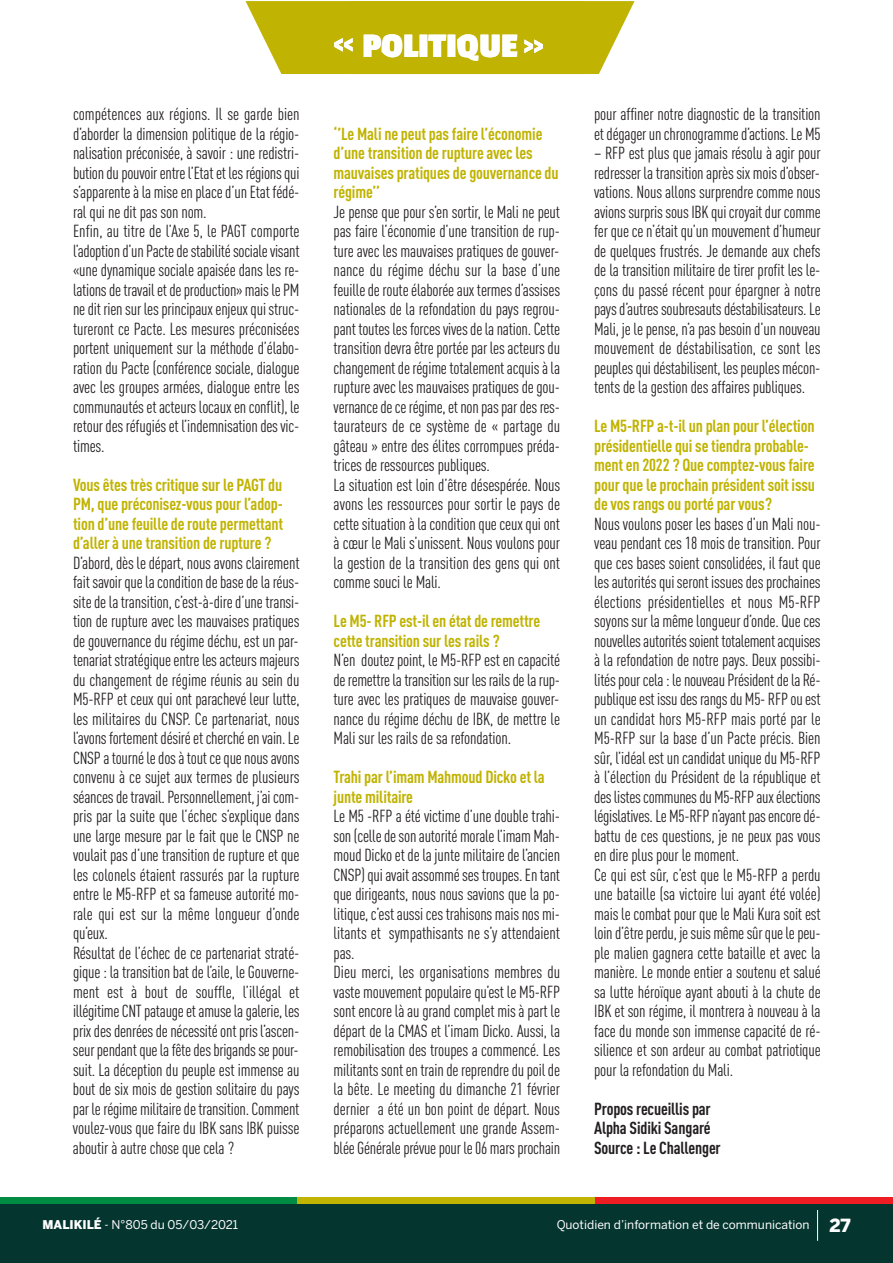
<style>
.page{position:relative;width:893px;height:1263px;background:#fff}
.page>*{position:absolute;margin:0;border:0;box-sizing:border-box;transform-origin:0 0}
.t1{font:700 36px "Passion One";color:#fff}
.t2{font:condensed 17.25px/19.5px "DIN Pro";letter-spacing:-.01em;color:#231f20}
.t3{font:700 condensed 17.25px/19.5px "DIN Pro";letter-spacing:-.01em;color:#c0b301}
.t4{font:700 condensed 17.25px/19.5px "DIN Pro";letter-spacing:-.01em;color:#231f20}
.t5{font:12px "Benton Sans";color:#fff}
.s1{font-weight:900}
.s2{font-weight:900;font-size:18px}
</style>
<div class="page">
<div style="left:0;top:1203px;width:893px;height:60px;background:#05352f"></div>
<div style="left:0;top:1197px;width:298px;height:6px;background:#008b43"></div>
<div style="left:298px;top:1197px;width:297px;height:6px;background:#c0b301"></div>
<div style="left:595px;top:1197px;width:297px;height:6px;background:#ee1d23"></div>
<hr style="left:817px;top:1210px;width:1px;height:31px;background:#fff">
<svg style="left:246px;top:1px;width:388px;height:73px;background:#c6ba1a"></svg>
<p class="t2" style="left:73px;top:106px;width:228px">compétences aux régions. Il se garde bien d’aborder la dimension politique de la régio&shy;nalisation préconisée, à savoir : une redistri&shy;butiondupouvoirentrel’Etatet lesrégionsqui s’apparente à la mise en place d’un Etat fédé&shy;ral qui ne dit pas son nom.<br>Enfin, au titre de l’Axe 5, le PAGT comporte l’adoptiond’un Pactedestabilitésocialevisant «une dynamique sociale apaisée dans les re&shy;lationsdetravailetdeproduction»maisle PM nedit riensur lesprincipauxenjeuxquistruc&shy;tureront ce Pacte. Les mesures préconisées portent uniquement sur la méthode d’élabo&shy;ration du Pacte (conférence sociale, dialogue avec les groupes armées, dialogue entre les communautésetacteurslocauxenconflit), le retourdesréfugiéset l’indemnisationdesvic&shy;times.</p>
<p class="t3" style="left:73px;top:476px;width:212px;text-align:justify">Vous êtes très critique sur le PAGT du PM, que préconisez-vous pour l’adop&shy;tion d’une feuille de route permettant d’aller à une transition de rupture ?</p>
<p class="t2" style="left:73px;top:554px;width:228px">D’abord, dès le départ, nous avons clairement faitsavoirquelaconditiondebasedelaréus&shy;site de la transition, c’est-à-dire d’une transi&shy;tion de rupture avec les mauvaises pratiques de gouvernance du régime déchu, est un par&shy;tenariatstratégiqueentrelesacteurs majeurs du changement de régime réunis au sein du M5-RFP et ceux qui ont parachevé leur lutte, les militaires du CNSP. Ce partenariat, nous l’avonsfortementdésiréetcherchéenvain.Le CNSP atournéledosàtoutcequenousavons convenu à ce sujet aux termes de plusieurs séancesdetravail. Personnellement, j’aicom&shy;pris par la suite que l’échec s’explique dans une large mesure par le fait que le CNSP ne voulait pas d’une transition de rupture et que les colonels étaient rassurés par la rupture entre le M5-RFP et sa fameuse autorité mo&shy;rale qui est sur la même longueur d’onde qu’eux.<br>Résultat de l’échec de ce partenariat straté&shy;gique : la transition bat de l’aile, le Gouverne&shy;ment est à bout de souffle, l’illégal et illégitimeCNTpataugeetamuselagalerie, les prixdesdenréesdenécessitéontprisl’ascen&shy;seurpendantquelafêtedesbrigandssepour&shy;suit. La déception du peuple est immense au bout de six mois de gestion solitaire du pays par lerégimemilitairedetransition.Comment voulez-vous que faire du IBK sans IBK puisse aboutir à autre chose que cela ?</p>
<h1 class="t1" style="left:362px;top:27px;width:157px">POLITIQUE</h1>
<p class="t3" style="left:334px;top:125px;width:227px">‘’Le Mali ne peut pas faire l’économie d’une transition de rupture avec les mauvaises pratiques de gouvernance du régime’’</p>
<p class="t2" style="left:334px;top:203px;width:228px">Je pense que pour s’en sortir, le Mali ne peut pas faire l’économie d’une transition de rup&shy;ture avec les mauvaises pratiques de gouver&shy;nance du régime déchu sur la base d’une feuillederouteélaboréeauxtermesd’assises nationales de la refondation du pays regrou&shy;pant touteslesforcesvivesdelanation.Cette transition devra être portée par les acteurs du changementderégimetotalementacquisàla rupture avec les mauvaises pratiques de gou&shy;vernancedecerégime,etnonpaspardesres&shy;taurateurs de ce système de « partage du gâteau » entre des élites corrompues préda&shy;trices de ressources publiques.<br>La situation est loin d’être désespérée. Nous avons les ressources pour sortir le pays de cette situation à la condition que ceux qui ont à cœur le Mali s’unissent. Nous voulons pour la gestion de la transition des gens qui ont comme souci le Mali.</p>
<p class="t3" style="left:334px;top:613px;width:208px">Le M5- RFP est-il en état de remettre cette transition sur les rails ?</p>
<p class="t2" style="left:334px;top:652px;width:228px;text-align:justify">N’en doutez point, le M5-RFP est en capacité deremettrelatransitionsur lesrailsdelarup&shy;ture avec les pratiques de mauvaise gouver&shy;nance du régime déchu de IBK, de mettre le Mali sur les rails de sa refondation.</p>
<p class="t3" style="left:334px;top:769px;width:213px">Trahi par l’imam Mahmoud Dicko et la junte militaire</p>
<p class="t2" style="left:334px;top:808px;width:228px">Le M5 -RFP a été victime d’une double trahi&shy;son(celledesonautoritémoralel’imamMah&shy;moud Dicko et de la junte militaire de l’ancien CNSP)quiavaitassommésestroupes.Entant que dirigeants, nous nous savions que la po&shy;litique,c’estaussicestrahisons maisnos mi&shy;litants et sympathisants ne s’y attendaient pas.<br>Dieu merci, les organisations membres du vaste mouvement populaire qu’est le M5-RFP sont encore là au grand complet mis à part le départ de la CMAS et l’imam Dicko. Aussi, la remobilisation des troupes a commencé. Les militants sont en train de reprendre du poil de la bête. Le meeting du dimanche 21 février dernier a été un bon point de départ. Nous préparons actuellement une grande Assem&shy;blée Généraleprévuepour le06marsprochain</p>
<p class="t2" style="left:594px;top:106px;width:228px">pour affiner notre diagnostic de la transition etdégagerunchronogrammed’actions.Le M5</p>
<p class="t2" style="left:594px;top:145px;width:228px;text-align:justify">– RFP est plus que jamais résolu à agir pour redresser latransitionaprèssix moisd’obser&shy;vations. Nous allons surprendre comme nous avionssurprissousIBK quicroyaitdurcomme fer que ce n’était qu’un mouvement d’humeur de quelques frustrés. Je demande aux chefs de la transition militaire de tirer profit les le&shy;çons du passé récent pour épargner à notre paysd’autressoubresautsdéstabilisateurs.Le Mali, je le pense, n’a pas besoin d’un nouveau mouvement de déstabilisation, ce sont les peuplesquidéstabilisent, lespeuplesmécon&shy;tents de la gestion des affaires publiques.</p>
<p class="t3" style="left:594px;top:418px;width:222px">Le M5-RFP a-t-il un plan pour l’élection présidentielle qui se tiendra probable&shy;ment en 2022 ? Que comptez-vous faire pour que le prochain président soit issu de vos rangs ou porté par vous?</p>
<p class="t2" style="left:594px;top:515px;width:228px">Nous voulons poser les bases d’un Mali nou&shy;veau pendant ces 18 mois de transition. Pour que ces bases soient consolidées, il faut que lesautoritésquiseront issuesdesprochaines élections présidentielles et nous M5-RFP soyons sur la même longueur d’onde. Que ces nouvellesautoritéssoient totalementacquises à la refondation de notre pays. Deux possibi&shy;litéspourcela: lenouveau Présidentdela Ré&shy;publiqueest issudesrangsdu M5- RFP ouest un candidat hors M5-RFP mais porté par le M5-RFP sur la base d’un Pacte précis. Bien sûr, l’idéal est un candidat unique du M5-RFP à l’élection du Président de la république et deslistescommunesduM5-RFP auxélections législatives.LeM5-RFP n’ayantpasencoredé&shy;battu de ces questions, je ne peux pas vous en dire plus pour le moment.<br>Ce qui est sûr, c’est que le M5-RFP a perdu une bataille (sa victoire lui ayant été volée) mais le combat pour que le Mali Kura soit est loind’êtreperdu, jesuismêmesûrquelepeu&shy;ple malien gagnera cette bataille et avec la manière. Le monde entier a soutenu et salué sa lutte héroïque ayant abouti à la chute de IBK et son régime, il montrera à nouveau à la face du monde son immense capacité de ré&shy;silience et son ardeur au combat patriotique pour la refondation du Mali.</p>
<p class="t4" style="left:594px;top:1100px;width:128px">Propos recueillis par<br>Alpha Sidiki Sangaré<br>Source : Le Challenger</p>
<p class="t5" style="left:43px;top:1218px;width:197px"><span class="s1">MALIKILÉ</span> - N°805 du 05/03/2021</p>
<p class="t5" style="left:557px;top:1218px;width:295px">Quotidien d’information et de communication <span class="s2">27</span></p>
</div>
